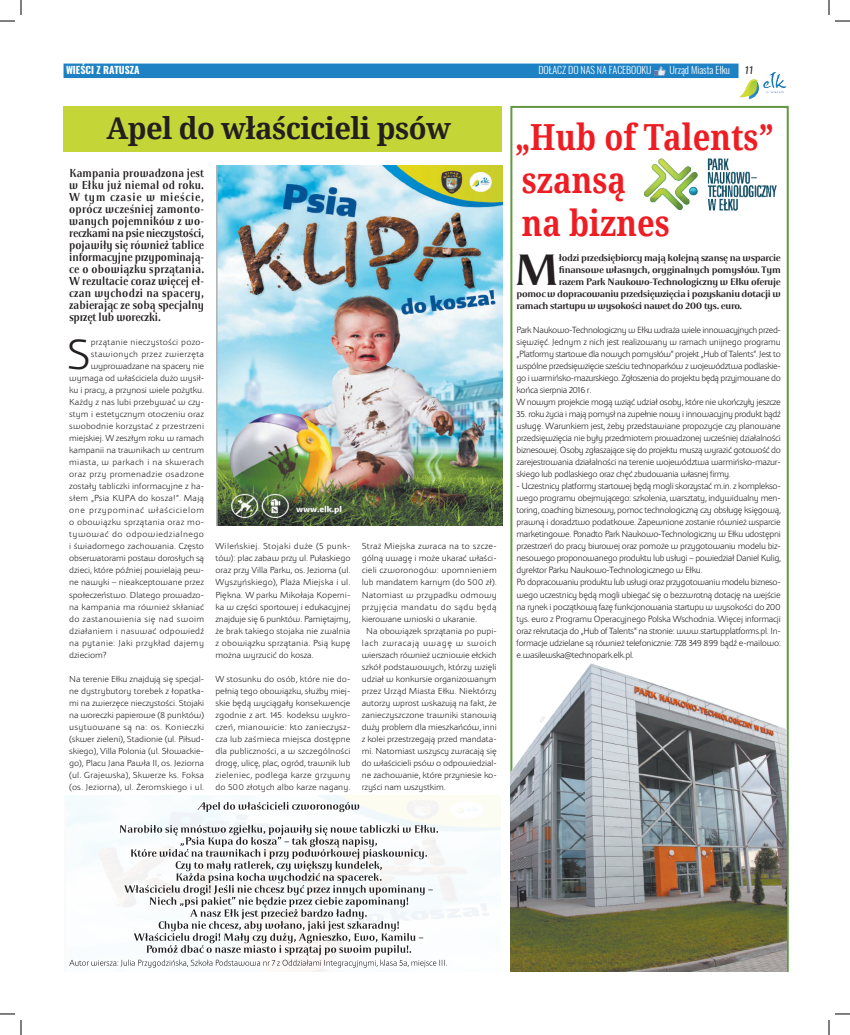
<style>
.page{position:relative;width:850px;height:1035px;background:#fff}
.page>*{position:absolute;margin:0;border:0;box-sizing:border-box;transform-origin:0 0}
.t1{font:700 46.5px "Apolonia TT";color:#231f20}
.t2{font:44.8px "Apolonia Nova Lekka OT";color:#231f20}
.t3{font:700 36px/43.2px "Noto Serif";color:#ee1d23;scale:.86 1}
.t4{font:700 30px "Noto Serif";letter-spacing:-.02em;color:#231f20}
.t5{font:700 12.3px/12px "Apolonia TT";letter-spacing:.01em;color:#231f20;text-align:justify;scale:.85 1}
.t6{font:700 10px "Apolonia TT";letter-spacing:-.03em;color:#231f20}
.t7{font:300 10px "Oswald";letter-spacing:-.005em;color:#fff}
.t8{font:700 10px "Oswald";letter-spacing:-.005em;color:#fff}
.t9{font:9.5px/12px "Apolonia Nova Lekka OT";letter-spacing:-.03em;color:#231f20}
.t10{font:italic 9.5px "Oswald";color:#231f20}
.t11{font:9.2px/12px "Apolonia Nova Lekka OT";letter-spacing:.005em;color:#231f20;text-align:justify}
.t12{font:9.2px "Apolonia Nova Lekka OT";letter-spacing:.025em;color:#231f20}
.t13{font:9.2px "Apolonia Nova Lekka OT";letter-spacing:.035em;color:#231f20}
.t14{font:9.2px "Apolonia Nova Lekka OT";letter-spacing:.03em;color:#231f20}
.t15{font:9.2px "Apolonia Nova Lekka OT";letter-spacing:-.015em;color:#231f20}
.t16{font:9.2px "Apolonia Nova Lekka OT";letter-spacing:.06em;color:#231f20}
.t17{font:9.2px "Apolonia Nova Lekka OT";letter-spacing:.045em;color:#231f20}
.t18{font:9.2px "Apolonia Nova Lekka OT";letter-spacing:.055em;color:#231f20}
</style>
<div class="page">
<div style="left:510px;top:106px;width:279px;height:865px;border:2px solid #619940"></div>
<div style="left:64px;top:64px;width:674px;height:14px;background:#1d81c4"></div>
<img style="left:738px;top:72px;width:48px;height:27px">
<svg style="left:655px;top:66px;width:11px;height:9px"></svg>
<div style="left:64px;top:106px;width:438px;height:45px;background:#c4d637"></div>
<img style="left:511px;top:651px;width:275px;height:320px">
<img style="left:216px;top:165px;width:286px;height:360px">
<img style="left:66px;top:795px;width:434px;height:176px">
<svg style="left:69px;top:824px;width:378px;height:143px"></svg>
<svg style="left:197px;top:801px;width:162px;height:10px"></svg>
<img style="left:645px;top:158px;width:131px;height:52px">
<svg style="left:0;top:0;width:22px;height:22px"></svg>
<svg style="left:0;top:1013px;width:22px;height:21px"></svg>
<svg style="left:828px;top:0;width:22px;height:22px"></svg>
<svg style="left:828px;top:1013px;width:22px;height:21px"></svg>
<p class="t8" style="left:66px;top:63px;width:75px">WIEŚCI Z RATUSZA</p>
<p class="t7" style="left:538px;top:64px;width:115px">DOŁACZ DO NAS NA FACEBOOKU</p>
<p class="t7" style="left:669px;top:64px;width:62px">Urząd Miasta Ełku</p>
<p class="t10" style="left:744px;top:63px;width:11px">11</p>
<h3 class="t4" style="left:107px;top:106px;width:346px">Apel do właścicieli psów</h3>
<h3 class="t3" style="left:515px;top:114px;width:302px">„Hub of Talents” szansą<br>na biznes</h3>
<p class="t5" style="left:69px;top:167px;width:160px">Kampania prowadzona jest w Ełku już niemal od roku.<br>W tym czasie w mieście, oprócz wcześniej zamonto&shy;wanych pojemników z wo&shy;reczkami na psie nieczystości, pojawiły się również tablice informacyjne przypominają&shy;ce o obowiązku sprzątania.<br>W rezultacie coraz więcej eł&shy;czan wychodzi na spacery, zabierając ze sobą specjalny sprzęt lub woreczki.</p>
<h2 class="t2" style="left:67px;top:330px;width:26px">S</h2>
<p class="t12" style="left:91px;top:337px;width:115px">przątanie nieczystości pozo-</p>
<h1 class="t1" style="left:513px;top:243px;width:49px">M</h1>
<p class="t6" style="left:559px;top:252px;width:223px">łodzi przedsiębiorcy mają kolejną szansę na wsparcie</p>
<p class="t6" style="left:559px;top:264px;width:224px">finansowe własnych, oryginalnych pomysłów. Tym</p>
<p class="t6" style="left:559px;top:276px;width:223px">razem Park Naukowo-Technologiczny w Ełku oferuje</p>
<p class="t6" style="left:516px;top:288px;width:266px">pomoc w dopracowaniu przedsięwzięcia i pozyskaniu dotacji w</p>
<p class="t6" style="left:516px;top:300px;width:227px">ramach startupu w wysokości nawet do 200 tys. euro.</p>
<p class="t9" style="left:516px;top:324px;width:266px">Park Naukowo-Technologiczny w Ełku wdraża wiele innowacyjnych przed&shy;sięwzięć. Jednym z nich jest realizowany w ramach unijnego programu „Platformy startowe dla nowych pomysłów” projekt „Hub of Talents”. Jest to wspólne przedsięwzięcie sześciu technoparków z województwa podlaskie&shy;go i warmińsko-mazurskiego. Zgłoszenia do projektu będą przyjmowane do końca sierpnia 2016 r.<br>W nowym projekcie mogą wziąć udział osoby, które nie ukończyły jeszcze</p>
<p class="t9" style="left:516px;top:408px;width:266px;text-align:justify">35. roku życia i mają pomysł na zupełnie nowy i innowacyjny produkt bądź usługę. Warunkiem jest, żeby przedstawiane propozycje czy planowane przedsięwzięcia nie były przedmiotem prowadzonej wcześniej działalności biznesowej. Osoby zgłaszające się do projektu muszą wyrazić gotowość do zarejestrowania działalności na terenie województwa warmińsko-mazur&shy;skiego lub podlaskiego oraz chęć zbudowania własnej firmy.</p>
<p class="t9" style="left:516px;top:480px;width:266px">- Uczestnicy platformy startowej będą mogli skorzystać m.in. z komplekso&shy;wego programu obejmującego: szkolenia, warsztaty, indywidualny men&shy;toring, coaching biznesowy, pomoc technologiczną czy obsługę księgową, prawną i doradztwo podatkowe. Zapewnione zostanie również wsparcie marketingowe. Ponadto Park Naukowo-Technologiczny w Ełku udostępni przestrzeń do pracy biurowej oraz pomoże w przygotowaniu modelu biz&shy;nesowego proponowanego produktu lub usługi – powiedział Daniel Kulig, dyrektor Parku Naukowo-Technologicznego w Ełku.<br>Po dopracowaniu produktu lub usługi oraz przygotowaniu modelu bizneso&shy;wego uczestnicy będą mogli ubiegać się o bezzwrotną dotację na wejście na rynek i początkową fazę funkcjonowania startupu w wysokości do 200 tys. euro z Programu Operacyjnego Polska Wschodnia. Więcej informacji oraz rekrutacja do „Hub of Talents” na stronie: www.startupplatforms.pl. In&shy;formacje udzielane są również telefonicznie: 728 349 899 bądź e-mailowo: e.wasilewska@technopark.elk.pl.</p>
<p class="t14" style="left:91px;top:349px;width:115px">stawionych przez zwierzęta</p>
<p class="t11" style="left:91px;top:360px;width:115px">wyprowadzane na spacery nie</p>
<p class="t11" style="left:69px;top:372px;width:136px">wymaga od właściciela dużo wysił-</p>
<p class="t11" style="left:69px;top:384px;width:137px">ku i pracy, a przynosi wiele pożytku.</p>
<p class="t11" style="left:69px;top:396px;width:136px">Każdy z nas lubi przebywać w czy-</p>
<p class="t11" style="left:69px;top:408px;width:136px">stym i estetycznym otoczeniu oraz</p>
<p class="t11" style="left:69px;top:420px;width:136px">swobodnie korzystać z przestrzeni</p>
<p class="t11" style="left:69px;top:432px;width:136px">miejskiej. W zeszłym roku w ramach</p>
<p class="t11" style="left:69px;top:444px;width:136px">kampanii na trawnikach w centrum</p>
<p class="t13" style="left:69px;top:457px;width:136px">miasta, w parkach i na skwerach</p>
<p class="t13" style="left:69px;top:469px;width:136px">oraz przy promenadzie osadzone</p>
<p class="t11" style="left:69px;top:480px;width:136px">zostały tabliczki informacyjne z ha-</p>
<p class="t11" style="left:69px;top:492px;width:136px">słem „Psia KUPA do kosza!”. Mają</p>
<p class="t16" style="left:69px;top:505px;width:137px">one przypominać właścicielom</p>
<p class="t12" style="left:69px;top:517px;width:136px">o obowiązku sprzątania oraz mo-</p>
<p class="t17" style="left:69px;top:529px;width:136px">tywować do odpowiedzialnego</p>
<p class="t11" style="left:69px;top:540px;width:136px">i świadomego zachowania. Często</p>
<p class="t15" style="left:69px;top:553px;width:136px">obserwatorami postaw dorosłych są</p>
<p class="t11" style="left:69px;top:564px;width:136px">dzieci, które później powielają pew-</p>
<p class="t11" style="left:69px;top:576px;width:136px">ne nawyki – nieakceptowane przez</p>
<p class="t11" style="left:69px;top:588px;width:136px">społeczeństwo. Dlatego prowadzo-</p>
<p class="t11" style="left:69px;top:600px;width:136px">na kampania ma również skłaniać</p>
<p class="t14" style="left:69px;top:613px;width:137px">do zastanowienia się nad swoim</p>
<p class="t12" style="left:69px;top:625px;width:136px">działaniem i nasuwać odpowiedź</p>
<p class="t14" style="left:69px;top:637px;width:136px">na pytanie: Jaki przykład dajemy</p>
<p class="t11" style="left:69px;top:648px;width:39px">dzieciom?</p>
<p class="t11" style="left:69px;top:672px;width:137px">Na terenie Ełku znajdują się specjal&shy;ne dystrybutory torebek z łopatka&shy;mi na zwierzęce nieczystości. Stojaki na woreczki papierowe (8 punktów) usytuowane są na: os. Konieczki (skwer zieleni), Stadionie (ul. Piłsud&shy;skiego), Villa Polonia (ul. Słowackie&shy;go), Placu Jana Pawła II, os. Jeziorna (ul. Grajewska), Skwerze ks. Foksa (os. Jeziorna), ul. Żeromskiego i ul.</p>
<p class="t11" style="left:215px;top:540px;width:137px">Wileńskiej. Stojaki duże (5 punk&shy;tów): plac zabaw przy ul. Pułaskiego oraz przy Villa Parku, os. Jeziorna (ul.<br>Wyszyńskiego), Plaża Miejska i ul.<br>Piękna. W parku Mikołaja Koperni&shy;ka w części sportowej i edukacyjnej znajduje się 6 punktów. Pamiętajmy, że brak takiego stojaka nie zwalnia z obowiązku sprzątania. Psią kupę można wyrzucić do kosza.</p>
<p class="t11" style="left:215px;top:672px;width:137px">W stosunku do osób, które nie do&shy;pełnią tego obowiązku, służby miej&shy;skie będą wyciągały konsekwencje zgodnie z art. 145. kodeksu wykro&shy;czeń, mianowicie: kto zanieczysz&shy;cza lub zaśmieca miejsca dostępne dla publiczności, a w szczególności drogę, ulicę, plac, ogród, trawnik lub zieleniec, podlega karze grzywny do 500 złotych albo karze nagany.</p>
<p class="t12" style="left:362px;top:541px;width:136px">Straż Miejska zwraca na to szcze-</p>
<p class="t11" style="left:362px;top:552px;width:136px">gólną uwagę i może ukarać właści-</p>
<p class="t11" style="left:362px;top:564px;width:137px">cieli czworonogów: upomnieniem</p>
<p class="t11" style="left:362px;top:576px;width:137px">lub mandatem karnym (do 500 zł).</p>
<p class="t11" style="left:362px;top:588px;width:137px">Natomiast w przypadku odmowy</p>
<p class="t13" style="left:362px;top:601px;width:136px">przyjęcia mandatu do sądu będą</p>
<p class="t11" style="left:362px;top:612px;width:117px">kierowane wnioski o ukaranie.</p>
<p class="t11" style="left:366px;top:624px;width:132px">Na obowiązek sprzątania po pupi-</p>
<p class="t18" style="left:362px;top:637px;width:136px">lach zwracają uwagę w swoich</p>
<p class="t15" style="left:362px;top:649px;width:136px">wierszach również uczniowie ełckich</p>
<p class="t11" style="left:362px;top:660px;width:136px">szkół podstawowych, którzy wzięli</p>
<p class="t11" style="left:362px;top:672px;width:136px">udział w konkursie organizowanym</p>
<p class="t11" style="left:362px;top:684px;width:136px">przez Urząd Miasta Ełku. Niektórzy</p>
<p class="t11" style="left:362px;top:696px;width:136px">autorzy wprost wskazują na fakt, że</p>
<p class="t11" style="left:362px;top:708px;width:136px">zanieczyszczone trawniki stanowią</p>
<p class="t11" style="left:362px;top:720px;width:136px">duży problem dla mieszkańców, inni</p>
<p class="t11" style="left:362px;top:732px;width:136px">z kolei przestrzegają przed mandata-</p>
<p class="t11" style="left:362px;top:744px;width:136px">mi. Natomiast wszyscy zwracają się</p>
<p class="t11" style="left:362px;top:756px;width:136px">do właścicieli psów o odpowiedzial-</p>
<p class="t11" style="left:362px;top:768px;width:136px">ne zachowanie, które przyniesie ko-</p>
<p class="t11" style="left:362px;top:780px;width:86px">rzyści nam wszystkim.</p>
</div>
